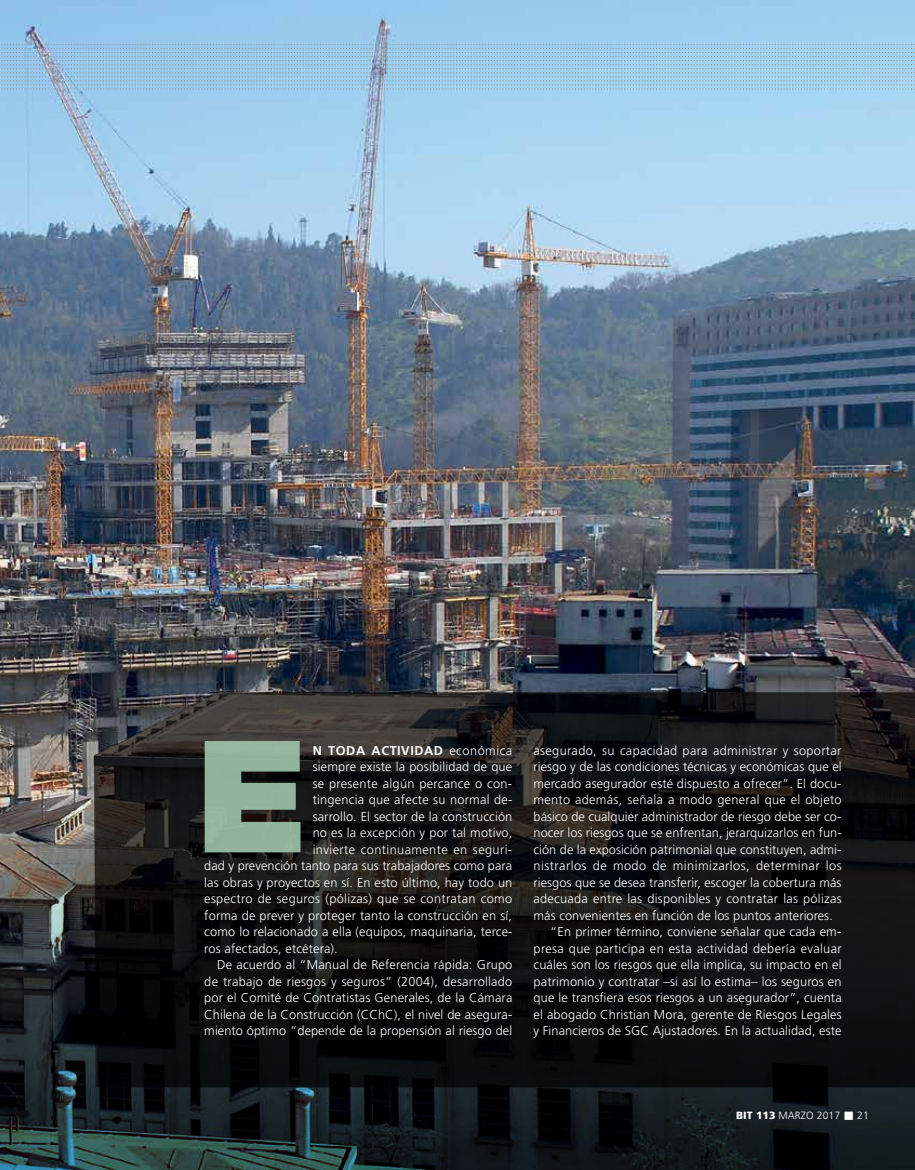
<style>
.page{position:relative;width:915px;height:1170px;background:#fff}
.page>*{position:absolute;margin:0;border:0;box-sizing:border-box;transform-origin:0 0}
.t1{font:900 159px "Gotham";color:#a0c6ad}
.t2{font:300 12.75px "Frutiger";letter-spacing:.01em;color:#fff}
.t3{font:300 12.75px "Frutiger";letter-spacing:.035em;color:#fff}
.t4{font:300 12.75px "Frutiger";letter-spacing:.03em;color:#fff}
.t5{font:700 12.75px "Frutiger";letter-spacing:.04em;color:#fff}
.t6{font:300 10.5px "Frutiger";letter-spacing:.005em;color:#fff}
.s1{font-weight:300}
.s2{font-weight:900}
</style>
<div class="page">
<img style="left:0;top:0;width:914px;height:1169px">
<svg style="left:94px;top:692px;width:820px;height:395px;background:#131313"></svg>
<svg style="left:1px;top:44px;width:913px;height:45px;background:#9cc7e5"></svg>
<h1 class="t1" style="left:198px;top:682px;width:107px">E</h1>
<p class="t5" style="left:312px;top:742px;width:201px">N TODA ACTIVIDAD <span class="s1">económica</span></p>
<p class="t2" style="left:312px;top:759px;width:201px">siempre existe la posibilidad de que</p>
<p class="t2" style="left:312px;top:776px;width:201px">se presente algún percance o con-</p>
<p class="t2" style="left:312px;top:792px;width:201px">tingencia que afecte su normal de-</p>
<p class="t2" style="left:312px;top:809px;width:201px">sarrollo. El sector de la construcción</p>
<p class="t2" style="left:312px;top:825px;width:201px">no es la excepción y por tal motivo,</p>
<p class="t4" style="left:312px;top:842px;width:201px">invierte continuamente en seguri-</p>
<p class="t2" style="left:204px;top:858px;width:309px">dad y prevención tanto para sus trabajadores como para</p>
<p class="t2" style="left:204px;top:875px;width:309px">las obras y proyectos en sí. En esto último, hay todo un</p>
<p class="t2" style="left:204px;top:891px;width:309px">espectro de seguros (pólizas) que se contratan como</p>
<p class="t2" style="left:204px;top:908px;width:309px">forma de prever y proteger tanto la construcción en sí,</p>
<p class="t2" style="left:204px;top:924px;width:309px">como lo relacionado a ella (equipos, maquinaria, terce-</p>
<p class="t2" style="left:204px;top:941px;width:135px">ros afectados, etcétera).</p>
<p class="t2" style="left:217px;top:957px;width:297px">De acuerdo al “Manual de Referencia rápida: Grupo</p>
<p class="t2" style="left:204px;top:974px;width:309px">de trabajo de riesgos y seguros” (2004), desarrollado</p>
<p class="t2" style="left:204px;top:990px;width:309px">por el Comité de Contratistas Generales, de la Cámara</p>
<p class="t2" style="left:204px;top:1007px;width:309px">Chilena de la Construcción (CChC), el nivel de asegura-</p>
<p class="t2" style="left:204px;top:1023px;width:309px">miento óptimo “depende de la propensión al riesgo del</p>
<p class="t2" style="left:533px;top:743px;width:309px">asegurado, su capacidad para administrar y soportar</p>
<p class="t2" style="left:533px;top:759px;width:309px">riesgo y de las condiciones técnicas y económicas que el</p>
<p class="t2" style="left:533px;top:776px;width:309px">mercado asegurador esté dispuesto a ofrecer”. El docu-</p>
<p class="t2" style="left:533px;top:792px;width:309px">mento además, señala a modo general que el objeto</p>
<p class="t2" style="left:533px;top:809px;width:309px">básico de cualquier administrador de riesgo debe ser co-</p>
<p class="t2" style="left:533px;top:825px;width:309px">nocer los riesgos que se enfrentan, jerarquizarlos en fun-</p>
<p class="t2" style="left:533px;top:842px;width:309px">ción de la exposición patrimonial que constituyen, admi-</p>
<p class="t3" style="left:533px;top:858px;width:309px">nistrarlos de modo de minimizarlos, determinar los</p>
<p class="t2" style="left:533px;top:875px;width:309px">riesgos que se desea transferir, escoger la cobertura más</p>
<p class="t2" style="left:533px;top:891px;width:309px">adecuada entre las disponibles y contratar las pólizas</p>
<p class="t2" style="left:533px;top:908px;width:301px">más convenientes en función de los puntos anteriores.</p>
<p class="t2" style="left:550px;top:924px;width:292px">“En primer término, conviene señalar que cada em-</p>
<p class="t2" style="left:533px;top:941px;width:309px">presa que participa en esta actividad debería evaluar</p>
<p class="t2" style="left:533px;top:957px;width:309px">cuáles son los riesgos que ella implica, su impacto en el</p>
<p class="t2" style="left:533px;top:974px;width:309px">patrimonio y contratar –si así lo estima– los seguros en</p>
<p class="t2" style="left:533px;top:990px;width:309px">que le transfiera esos riesgos a un asegurador”, cuenta</p>
<p class="t2" style="left:533px;top:1007px;width:309px">el abogado Christian Mora, gerente de Riesgos Legales</p>
<p class="t2" style="left:533px;top:1023px;width:309px">y Financieros de SGC Ajustadores. En la actualidad, este</p>
<p class="t6" style="left:736px;top:1109px;width:134px"><span class="s2">BIT 113</span> marzo 2017 ■ 21</p>
</div>
